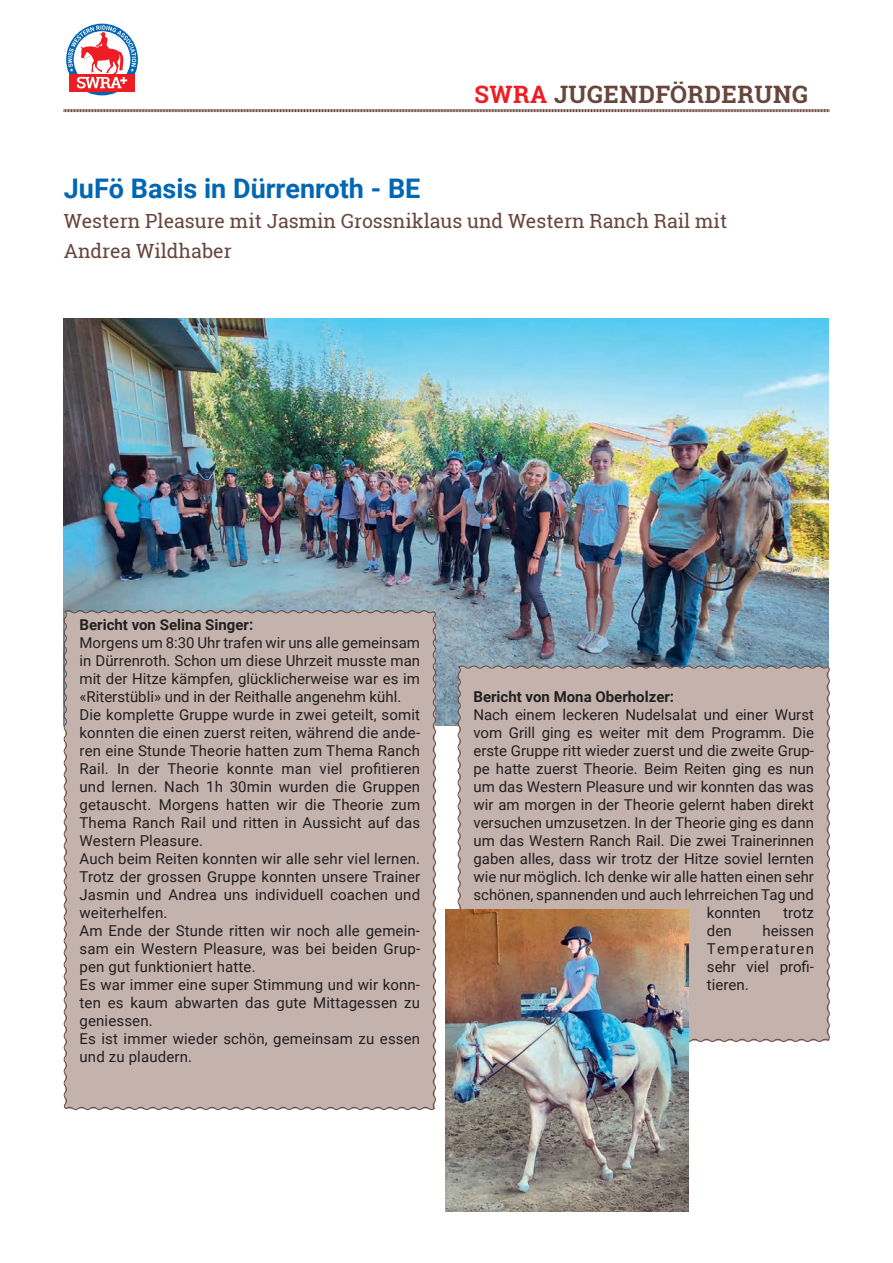
<style>
.page{position:relative;width:893px;height:1263px;background:#fff}
.page>*{position:absolute;margin:0;border:0;box-sizing:border-box;transform-origin:0 0}
.t1{font:700 27px "Roboto";color:#0166b3}
.t2{font:700 24px "Roboto Slab";letter-spacing:.02em;color:#67463c}
.t3{font:19.5px/30px "Roboto Slab";color:#67463c}
.t4{font:15px/18px "Roboto";letter-spacing:.01em;color:#231f20;text-align:justify}
.t5{font:700 15px "Roboto";color:#231f20}
.s1{color:#ee1d23}
</style>
<div class="page">
<img style="left:64px;top:319px;width:764px;height:406px">
<div style="left:457px;top:664px;width:373px;height:378px;background:#c4b3ad"></div>
<div style="left:63px;top:609px;width:374px;height:501px;background:#c4b3ad"></div>
<svg style="left:63px;top:109px;width:766px;height:4px"></svg>
<svg style="left:66px;top:23px;width:72px;height:73px"></svg>
<img style="left:445px;top:909px;width:244px;height:303px">
<h2 class="t2" style="left:474px;top:78px;width:335px"><span class="s1">SWRA</span> JUGENDFÖRDERUNG</h2>
<h1 class="t1" style="left:64px;top:170px;width:358px">JuFö Basis in Dürrenroth - BE</h1>
<h3 class="t3" style="left:64px;top:206px;width:665px">Western Pleasure mit Jasmin Grossniklaus und Western Ranch Rail mit<br>Andrea Wildhaber</h3>
<p class="t5" style="left:80px;top:614px;width:175px">Bericht von Selina Singer:</p>
<p class="t4" style="left:80px;top:633px;width:342px;text-align:left">Morgens um 8:30 Uhr trafen wir uns alle gemeinsam in Dürrenroth. Schon um diese Uhrzeit musste man mit der Hitze kämpfen, glücklicherweise war es im «Riterstübli» und in der Reithalle angenehm kühl.<br>Die komplette Gruppe wurde in zwei geteilt, somit konnten die einen zuerst reiten, während die ande&shy;ren eine Stunde Theorie hatten zum Thema Ranch Rail. In der Theorie konnte man viel profitieren und lernen. Nach 1h 30min wurden die Gruppen getauscht. Morgens hatten wir die Theorie zum Thema Ranch Rail und ritten in Aussicht auf das Western Pleasure.<br>Auch beim Reiten konnten wir alle sehr viel lernen.<br>Trotz der grossen Gruppe konnten unsere Trainer Jasmin und Andrea uns individuell coachen und weiterhelfen.<br>Am Ende der Stunde ritten wir noch alle gemein&shy;sam ein Western Pleasure, was bei beiden Grup&shy;pen gut funktioniert hatte.<br>Es war immer eine super Stimmung und wir konn&shy;ten es kaum abwarten das gute Mittagessen zu geniessen.<br>Es ist immer wieder schön, gemeinsam zu essen und zu plaudern.</p>
<p class="t5" style="left:473px;top:686px;width:202px">Bericht von Mona Oberholzer:</p>
<p class="t4" style="left:473px;top:705px;width:342px">Nach einem leckeren Nudelsalat und einer Wurst</p>
<p class="t4" style="left:473px;top:723px;width:342px">vom Grill ging es weiter mit dem Programm. Die</p>
<p class="t4" style="left:473px;top:741px;width:342px">erste Gruppe ritt wieder zuerst und die zweite Grup-</p>
<p class="t4" style="left:473px;top:759px;width:342px">pe hatte zuerst Theorie. Beim Reiten ging es nun</p>
<p class="t4" style="left:473px;top:777px;width:342px">um das Western Pleasure und wir konnten das was</p>
<p class="t4" style="left:473px;top:795px;width:342px">wir am morgen in der Theorie gelernt haben direkt</p>
<p class="t4" style="left:473px;top:813px;width:342px">versuchen umzusetzen. In der Theorie ging es dann</p>
<p class="t4" style="left:473px;top:831px;width:342px">um das Western Ranch Rail. Die zwei Trainerinnen</p>
<p class="t4" style="left:473px;top:849px;width:342px">gaben alles, dass wir trotz der Hitze soviel lernten</p>
<p class="t4" style="left:473px;top:867px;width:342px">wie nur möglich. Ich denke wir alle hatten einen sehr</p>
<p class="t4" style="left:473px;top:885px;width:342px">schönen, spannenden und auch lehrreichen Tag und</p>
<p class="t4" style="left:707px;top:903px;width:55px">konnten</p>
<p class="t4" style="left:783px;top:903px;width:32px">trotz</p>
<p class="t4" style="left:707px;top:921px;width:26px">den</p>
<p class="t4" style="left:707px;top:921px;width:109px;text-indent:56px">heissen Temperaturen sehr viel profi&shy;tieren.</p>
</div>
